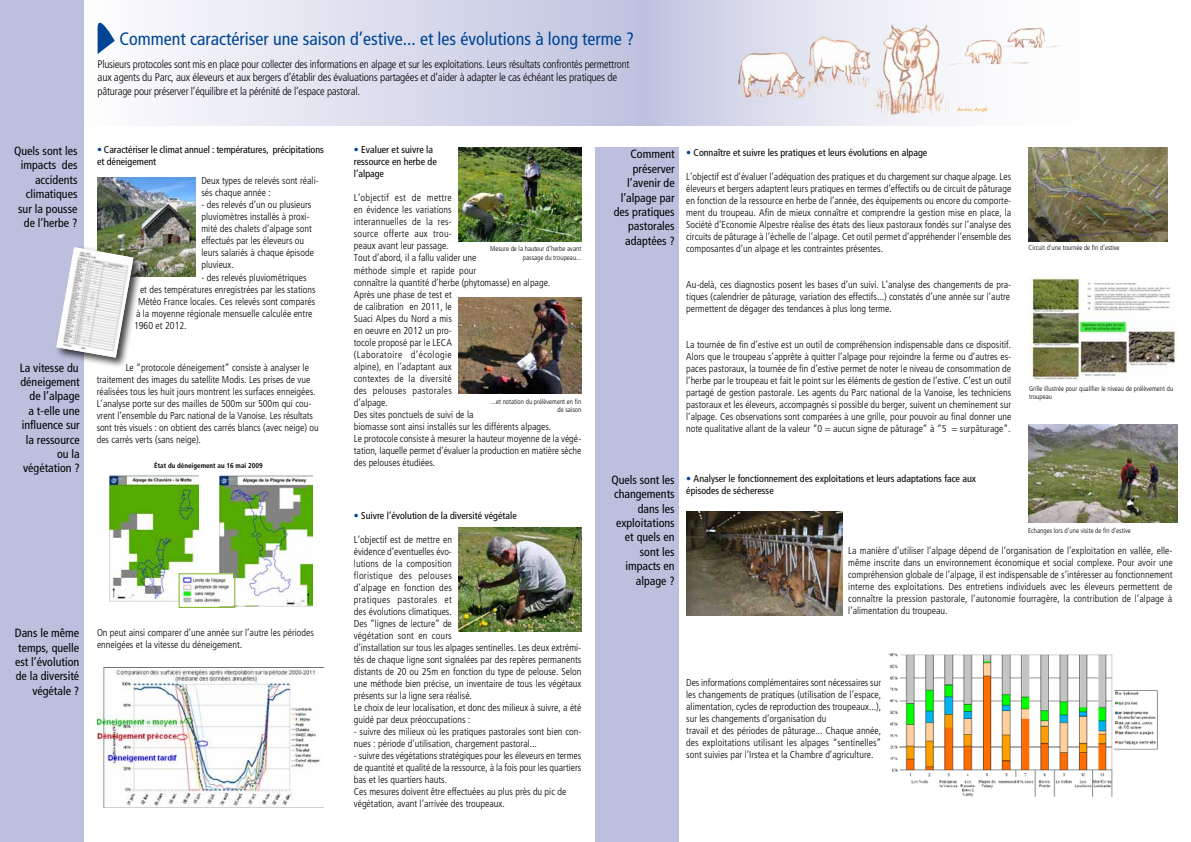
<style>
.page{position:relative;width:1191px;height:842px;background:#fff}
.page>*{position:absolute;margin:0;border:0;box-sizing:border-box;transform-origin:0 0}
.t1{font:condensed 18px "Frutiger LT Std";color:#004494}
.t2{font:condensed 12px/14.4px "Frutiger LT Std";color:#000;text-align:right}
.t3{font:300 condensed 11px/13.2px "Frutiger LT Std";letter-spacing:-.02em;color:#000}
.t4{font:300 condensed 10px/12px "Frutiger LT Std";color:#000}
.t5{font:condensed 10px/12px "Frutiger LT Std";color:#000}
.t6{font:300 condensed 7px/8.4px "Frutiger LT Std";color:#000;text-align:right}
.t7{font:700 condensed 7px "Frutiger LT Std";color:#000}
.t8{font:5px "Segoe Script";color:#ef9616}
.s1{font-weight:300;color:#004494}
.s2{color:#004494}
</style>
<div class="page">
<div style="left:0;top:0;width:84px;height:842px;background:#bcc0de"></div>
<div style="left:595px;top:148px;width:83px;height:694px;background:#bcc0de"></div>
<div style="left:636px;top:0;width:524px;height:126px;background:linear-gradient(to right,#c9cce4,#fff)"></div>
<div style="left:84px;top:0;width:552px;height:126px;background:linear-gradient(to right,#fefefe,#bfc3df)"></div>
<img style="left:458px;top:148px;width:123px;height:93px">
<img style="left:458px;top:297px;width:123px;height:96px">
<img style="left:458px;top:527px;width:123px;height:104px">
<img style="left:1028px;top:148px;width:139px;height:93px">
<img style="left:1031px;top:278px;width:144px;height:101px">
<img style="left:1029px;top:424px;width:148px;height:99px">
<img style="left:220px;top:475px;width:92px;height:131px">
<svg style="left:110px;top:601px;width:69px;height:6px"></svg>
<img style="left:110px;top:475px;width:89px;height:126px">
<svg style="left:98px;top:10px;width:17px;height:44px"></svg>
<img style="left:888px;top:653px;width:270px;height:143px">
<img style="left:97px;top:178px;width:99px;height:98px">
<img style="left:97px;top:667px;width:227px;height:140px">
<img style="left:686px;top:511px;width:156px;height:104px">
<img style="left:181px;top:575px;width:51px;height:31px">
<div style="left:179px;top:573px;width:56px;height:35px;border:1px solid #7ab51d"></div>
<div style="left:54px;top:244px;width:89px;height:123px;background:#000;opacity:.75"></div>
<img style="left:56px;top:247px;width:77px;height:111px">
<img style="left:731px;top:14px;width:340px;height:112px">
<p class="t2" style="left:14px;top:144px;width:65px">Quels sont les impacts des accidents climatiques sur la pousse de l’herbe ?</p>
<p class="t2" style="left:20px;top:360px;width:61px">La vitesse du déneigement de l’alpage<br>a t-elle une influence sur la ressource ou la végétation ?</p>
<p class="t2" style="left:15px;top:626px;width:66px">Dans le même temps, quelle est l’évolution de la diversité végétale ?</p>
<h1 class="t1" style="left:119px;top:28px;width:516px">Comment caractériser une saison d’estive... et les évolutions à long terme ?</h1>
<p class="t3" style="left:98px;top:58px;width:533px">Plusieurs protocoles sont mis en place pour collecter des informations en alpage et sur les exploitations. Leurs résultats confrontés permettront aux agents du Parc, aux éleveurs et aux bergers d’établir des évaluations partagées et d’aider à adapter le cas échéant les pratiques de pâturage pour préserver l’équilibre et la pérénité de l’espace pastoral.</p>
<p class="t8" style="left:956px;top:105px;width:32px">Anaïs Augé</p>
<p class="t5" style="left:97px;top:144px;width:228px"><span class="s1">•</span> Caractériser le climat annuel : températures, précipitations et déneigement</p>
<p class="t4" style="left:201px;top:175px;width:119px">Deux types de relevés sont réali&shy;sés chaque année :</p>
<p class="t4" style="left:201px;top:199px;width:114px">- des relevés d’un ou plusieurs pluviomètres installés à proxi&shy;mité des chalets d’alpage sont effectués par les éleveurs ou leurs salariés à chaque épisode pluvieux.</p>
<p class="t4" style="left:201px;top:271px;width:107px">- des relevés pluviométriques</p>
<p class="t4" style="left:140px;top:283px;width:177px">et des températures enregistrées par les stations</p>
<p class="t4" style="left:138px;top:295px;width:179px">Météo France locales. Ces relevés sont comparés</p>
<p class="t4" style="left:136px;top:307px;width:178px">à la moyenne régionale mensuelle calculée entre</p>
<p class="t4" style="left:134px;top:319px;width:54px">1960 et 2012.</p>
<p class="t4" style="left:97px;top:361px;width:223px;text-indent:29px">Le “protocole déneigement” consiste à analyser le traitement des images du satellite Modis. Les prises de vue réalisées tous les huit jours montrent les surfaces enneigées.<br>L’analyse porte sur des mailles de 500m sur 500m qui cou&shy;vrent l’ensemble du Parc national de la Vanoise. Les résultats sont très visuels : on obtient des carrés blancs (avec neige) ou des carrés verts (sans neige).</p>
<p class="t7" style="left:154px;top:461px;width:110px">État du déneigement au 16 mai 2009</p>
<p class="t4" style="left:97px;top:626px;width:218px">On peut ainsi comparer d’une année sur l’autre les périodes enneigées et la vitesse du déneigement.</p>
<p class="t5" style="left:354px;top:144px;width:84px"><span class="s1">•</span> Evaluer et suivre la ressource en herbe de l’alpage</p>
<p class="t4" style="left:354px;top:192px;width:229px">L’objectif est de mettre<br>en évidence les variations<br>interannuelles de la res-<br>source offerte aux trou-<br>peaux avant leur passage.<br>Tout d’abord, il a fallu valider une<br>méthode simple et rapide pour<br>connaître la quantité d’herbe (phytomasse) en alpage.<br>Après une phase de test et<br>de calibration en 2011, le<br>Suaci Alpes du Nord a mis<br>en oeuvre en 2012 un pro-<br>tocole proposé par le LECA<br>(Laboratoire d’écologie<br>alpine), en l’adaptant aux<br>contextes de la diversité<br>des pelouses pastorales<br>d’alpage.<br>Des sites ponctuels de suivi de la<br>biomasse sont ainsi installés sur les différents alpages.<br>Le protocole consiste à mesurer la hauteur moyenne de la végé&shy;tation, laquelle permet d’évaluer la production en matière sèche des pelouses étudiées.</p>
<p class="t6" style="left:490px;top:245px;width:93px">Mesure de la hauteur d’herbe avant passage du troupeau...</p>
<p class="t6" style="left:491px;top:397px;width:92px">...et notation du prélèvement en fin de saison</p>
<p class="t5" style="left:354px;top:509px;width:164px"><span class="s1">•</span> Suivre l’évolution de la diversité végétale</p>
<p class="t4" style="left:354px;top:533px;width:229px">L’objectif est de mettre en<br>évidence d’eventuelles évo-<br>lutions de la composition<br>floristique des pelouses<br>d’alpage en fonction des<br>pratiques pastorales et<br>des évolutions climatiques.<br>Des “lignes de lecture” de<br>végétation sont en cours<br>d’installation sur tous les alpages sentinelles. Les deux extrémi&shy;tés de chaque ligne sont signalées par des repères permanents distants de 20 ou 25m en fonction du type de pelouse. Selon une méthode bien précise, un inventaire de tous les végétaux présents sur la ligne sera réalisé.<br>Le choix de leur localisation, et donc des milieux à suivre, a été guidé par deux préoccupations :</p>
<p class="t4" style="left:354px;top:725px;width:229px">- suivre des milieux où les pratiques pastorales sont bien con&shy;nues : période d’utilisation, chargement pastoral...</p>
<p class="t4" style="left:354px;top:749px;width:229px">- suivre des végétations stratégiques pour les éleveurs en termes de quantité et qualité de la ressource, à la fois pour les quartiers bas et les quartiers hauts.<br>Ces mesures doivent être effectuées au plus près du pic de végétation, avant l’arrivée des troupeaux.</p>
<p class="t2" style="left:614px;top:147px;width:62px">Comment préserver l’avenir de l’alpage par des pratiques pastorales adaptées ?</p>
<p class="t5" style="left:686px;top:147px;width:242px"><span class="s1">•</span> Connaître et suivre les pratiques et leurs évolutions en alpage</p>
<p class="t4" style="left:686px;top:171px;width:327px;text-align:justify">L’objectif est d’évaluer l’adéquation des pratiques et du chargement sur chaque alpage. Les éleveurs et bergers adaptent leurs pratiques en termes d’effectifs ou de circuit de pâturage en fonction de la ressource en herbe de l’année, des équipements ou encore du comporte&shy;ment du troupeau. Afin de mieux connaître et comprendre la gestion mise en place, la Société d’Economie Alpestre réalise des états des lieux pastoraux fondés sur l’analyse des circuits de pâturage à l’échelle de l’alpage. Cet outil permet d’appréhender l’ensemble des composantes d’un alpage et les contraintes présentes.</p>
<p class="t4" style="left:686px;top:279px;width:326px;text-align:justify">Au-delà, ces diagnostics posent les bases d’un suivi. L’analyse des changements de pra&shy;tiques (calendrier de pâturage, variation des effectifs...) constatés d’une année sur l’autre permettent de dégager des tendances à plus long terme.</p>
<p class="t4" style="left:686px;top:339px;width:326px;text-align:justify">La tournée de fin d’estive est un outil de compréhension indispensable dans ce dispositif.<br>Alors que le troupeau s’apprête à quitter l’alpage pour rejoindre la ferme ou d’autres es&shy;paces pastoraux, la tournée de fin d’estive permet de noter le niveau de consommation de l’herbe par le troupeau et fait le point sur les éléments de gestion de l’estive. C’est un outil partagé de gestion pastorale. Les agents du Parc national de la Vanoise, les techniciens pastoraux et les éleveurs, accompagnés si possible du berger, suivent un cheminement sur l’alpage. Ces observations sont comparées à une grille, pour pouvoir au final donner une note qualitative allant de la valeur “0 = aucun signe de pâturage” à “5 = surpâturage”.</p>
<p class="t6" style="left:1028px;top:244px;width:92px">Circuit d’une tournée de fin d’estive</p>
<p class="t6" style="left:1029px;top:384px;width:146px;text-align:left">Grille illustrée pour qualifier le niveau de prélèvement du troupeau</p>
<p class="t2" style="left:611px;top:472px;width:65px">Quels sont les changements dans les exploitations et quels en sont les impacts en alpage ?</p>
<p class="t5" style="left:686px;top:473px;width:291px"><span class="s2">•</span> Analyser le fonctionnement des exploitations et leurs adaptations face aux épisodes de sécheresse</p>
<p class="t6" style="left:1028px;top:526px;width:104px">Echanges lors d’une visite de fin d’estive</p>
<p class="t4" style="left:848px;top:545px;width:326px;text-align:justify">La manière d’utiliser l’alpage dépend de l’organisation de l’exploitation en vallée, elle&shy;même inscrite dans un environnement économique et social complexe. Pour avoir une compréhension globale de l’alpage, il est indispensable de s’intéresser au fonctionnement interne des exploitations. Des entretiens individuels avec les éleveurs permettent de connaître la pression pastorale, l’autonomie fourragère, la contribution de l’alpage à l’alimentation du troupeau.</p>
<p class="t4" style="left:686px;top:677px;width:197px">Des informations complémentaires sont nécessaires sur les changements de pratiques (utilisation de l’espace, alimentation, cycles de reproduction des troupeaux...), sur les changements d’organisation du<br>travail et des périodes de pâturage... Chaque année, des exploitations utilisant les alpages “sentinelles” sont suivies par l’Irstea et la Chambre d’agriculture.</p>
</div>
